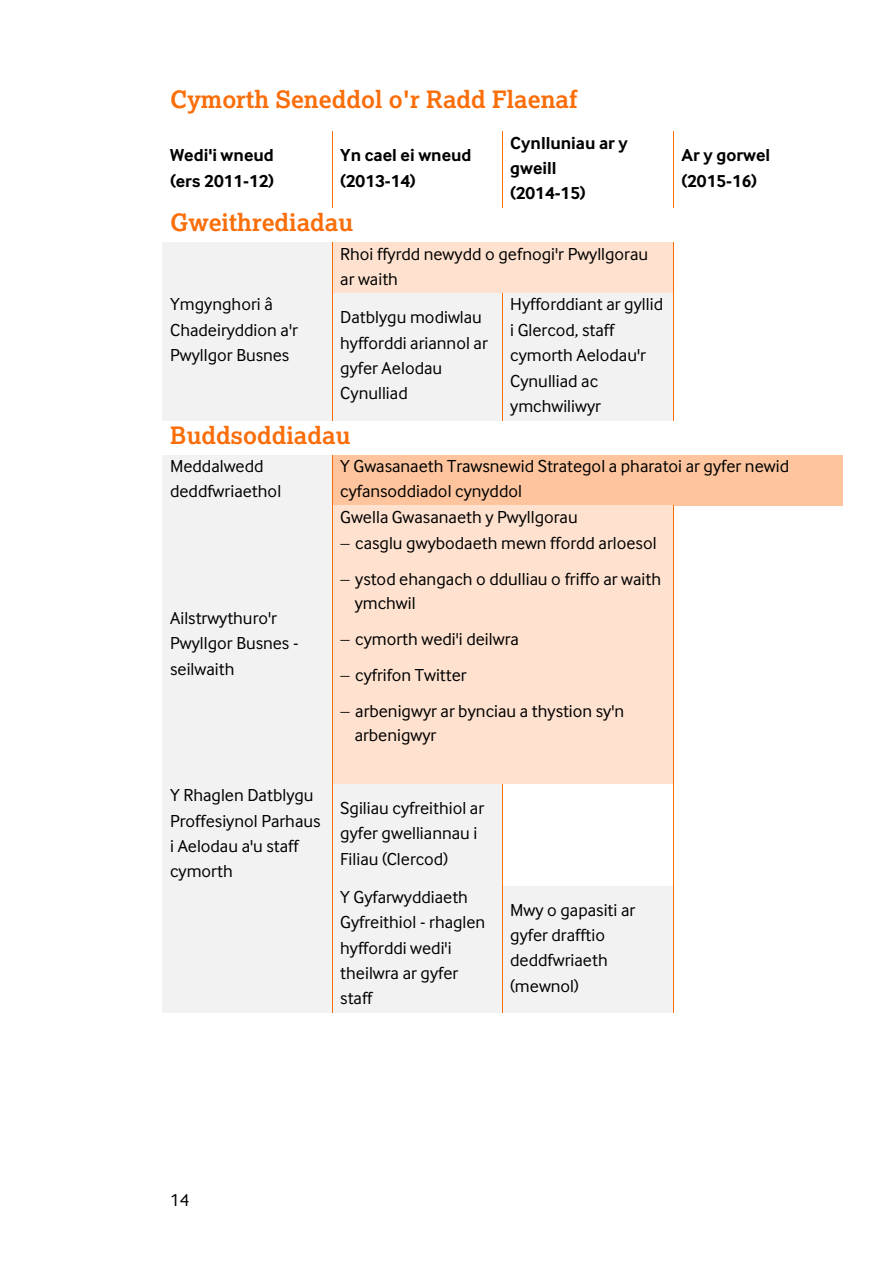
<style>
.page{position:relative;width:893px;height:1263px;background:#fff}
.page>*{position:absolute;margin:0;border:0;box-sizing:border-box;transform-origin:0 0}
.t1{font:700 24px "Cynulliad Serif";color:#fa6e0a}
.t2{font:18px/25.3px "Cynulliad Sans";color:#000}
.t3{font:700 18px/25.5px "Cynulliad Sans";color:#000}
</style>
<div class="page">
<hr style="left:332px;top:132px;width:1px;height:76px;background:#fa6e0a">
<hr style="left:502px;top:132px;width:1px;height:76px;background:#fa6e0a">
<hr style="left:673px;top:132px;width:1px;height:76px;background:#fa6e0a">
<div style="left:162px;top:242px;width:170px;height:51px;background:#f2f2f2"></div>
<div style="left:162px;top:293px;width:8px;height:77px;background:#f2f2f2"></div>
<div style="left:324px;top:293px;width:8px;height:77px;background:#f2f2f2"></div>
<div style="left:162px;top:370px;width:170px;height:50px;background:#f2f2f2"></div>
<div style="left:170px;top:293px;width:154px;height:26px;background:#f2f2f2"></div>
<div style="left:170px;top:319px;width:154px;height:25px;background:#f2f2f2"></div>
<div style="left:170px;top:344px;width:154px;height:26px;background:#f2f2f2"></div>
<div style="left:333px;top:242px;width:7px;height:51px;background:#fee1ce"></div>
<div style="left:665px;top:242px;width:8px;height:51px;background:#fee1ce"></div>
<div style="left:340px;top:243px;width:325px;height:25px;background:#fee1ce"></div>
<div style="left:340px;top:268px;width:325px;height:25px;background:#fee1ce"></div>
<hr style="left:332px;top:242px;width:1px;height:51px;background:#fa6e0a">
<hr style="left:673px;top:242px;width:1px;height:51px;background:#fa6e0a">
<div style="left:333px;top:293px;width:169px;height:13px;background:#f2f2f2"></div>
<div style="left:333px;top:306px;width:7px;height:102px;background:#f2f2f2"></div>
<div style="left:494px;top:306px;width:8px;height:102px;background:#f2f2f2"></div>
<div style="left:333px;top:408px;width:169px;height:12px;background:#f2f2f2"></div>
<div style="left:340px;top:306px;width:154px;height:25px;background:#f2f2f2"></div>
<div style="left:340px;top:331px;width:154px;height:26px;background:#f2f2f2"></div>
<div style="left:340px;top:357px;width:154px;height:25px;background:#f2f2f2"></div>
<div style="left:340px;top:382px;width:154px;height:26px;background:#f2f2f2"></div>
<div style="left:502px;top:293px;width:8px;height:127px;background:#f2f2f2"></div>
<div style="left:665px;top:293px;width:8px;height:127px;background:#f2f2f2"></div>
<div style="left:510px;top:293px;width:155px;height:26px;background:#f2f2f2"></div>
<div style="left:510px;top:319px;width:155px;height:25px;background:#f2f2f2"></div>
<div style="left:510px;top:344px;width:155px;height:26px;background:#f2f2f2"></div>
<div style="left:510px;top:370px;width:155px;height:25px;background:#f2f2f2"></div>
<div style="left:510px;top:395px;width:155px;height:25px;background:#f2f2f2"></div>
<hr style="left:332px;top:293px;width:1px;height:127px;background:#fa6e0a">
<hr style="left:502px;top:293px;width:1px;height:127px;background:#fa6e0a">
<hr style="left:673px;top:293px;width:1px;height:127px;background:#fa6e0a">
<div style="left:162px;top:455px;width:8px;height:51px;background:#f2f2f2"></div>
<div style="left:324px;top:455px;width:8px;height:51px;background:#f2f2f2"></div>
<div style="left:170px;top:455px;width:154px;height:25px;background:#f2f2f2"></div>
<div style="left:170px;top:480px;width:154px;height:26px;background:#f2f2f2"></div>
<div style="left:333px;top:455px;width:7px;height:51px;background:#fdc49d"></div>
<div style="left:834px;top:455px;width:9px;height:51px;background:#fdc49d"></div>
<div style="left:340px;top:455px;width:494px;height:25px;background:#fdc49d"></div>
<div style="left:340px;top:480px;width:494px;height:26px;background:#fdc49d"></div>
<hr style="left:332px;top:455px;width:1px;height:51px;background:#fa6e0a">
<div style="left:162px;top:506px;width:170px;height:101px;background:#f2f2f2"></div>
<div style="left:162px;top:607px;width:8px;height:76px;background:#f2f2f2"></div>
<div style="left:324px;top:607px;width:8px;height:76px;background:#f2f2f2"></div>
<div style="left:162px;top:683px;width:170px;height:101px;background:#f2f2f2"></div>
<div style="left:170px;top:607px;width:154px;height:25px;background:#f2f2f2"></div>
<div style="left:170px;top:632px;width:154px;height:26px;background:#f2f2f2"></div>
<div style="left:170px;top:658px;width:154px;height:25px;background:#f2f2f2"></div>
<div style="left:333px;top:506px;width:7px;height:278px;background:#fee1ce"></div>
<div style="left:665px;top:506px;width:8px;height:278px;background:#fee1ce"></div>
<div style="left:340px;top:506px;width:325px;height:25px;background:#fee1ce"></div>
<div style="left:340px;top:531px;width:325px;height:36px;background:#fee1ce"></div>
<div style="left:340px;top:567px;width:325px;height:25px;background:#fee1ce"></div>
<div style="left:340px;top:592px;width:325px;height:35px;background:#fee1ce"></div>
<div style="left:340px;top:627px;width:325px;height:36px;background:#fee1ce"></div>
<div style="left:340px;top:663px;width:325px;height:36px;background:#fee1ce"></div>
<div style="left:340px;top:699px;width:325px;height:24px;background:#fee1ce"></div>
<div style="left:340px;top:723px;width:325px;height:36px;background:#fee1ce"></div>
<div style="left:340px;top:759px;width:325px;height:25px;background:#fee1ce"></div>
<hr style="left:332px;top:506px;width:1px;height:278px;background:#fa6e0a">
<hr style="left:673px;top:506px;width:1px;height:278px;background:#fa6e0a">
<div style="left:162px;top:784px;width:8px;height:102px;background:#f2f2f2"></div>
<div style="left:324px;top:784px;width:8px;height:102px;background:#f2f2f2"></div>
<div style="left:170px;top:784px;width:154px;height:25px;background:#f2f2f2"></div>
<div style="left:170px;top:809px;width:154px;height:26px;background:#f2f2f2"></div>
<div style="left:170px;top:835px;width:154px;height:25px;background:#f2f2f2"></div>
<div style="left:170px;top:860px;width:154px;height:26px;background:#f2f2f2"></div>
<div style="left:333px;top:784px;width:169px;height:13px;background:#f2f2f2"></div>
<div style="left:333px;top:797px;width:7px;height:76px;background:#f2f2f2"></div>
<div style="left:494px;top:797px;width:8px;height:76px;background:#f2f2f2"></div>
<div style="left:333px;top:873px;width:169px;height:13px;background:#f2f2f2"></div>
<div style="left:340px;top:797px;width:154px;height:25px;background:#f2f2f2"></div>
<div style="left:340px;top:822px;width:154px;height:26px;background:#f2f2f2"></div>
<div style="left:340px;top:848px;width:154px;height:25px;background:#f2f2f2"></div>
<hr style="left:332px;top:784px;width:1px;height:102px;background:#fa6e0a">
<hr style="left:502px;top:784px;width:1px;height:102px;background:#fa6e0a">
<hr style="left:673px;top:784px;width:1px;height:102px;background:#fa6e0a">
<div style="left:162px;top:886px;width:170px;height:51px;background:#f2f2f2"></div>
<div style="left:162px;top:937px;width:8px;height:25px;background:#f2f2f2"></div>
<div style="left:324px;top:937px;width:8px;height:25px;background:#f2f2f2"></div>
<div style="left:162px;top:962px;width:170px;height:51px;background:#f2f2f2"></div>
<div style="left:170px;top:937px;width:154px;height:25px;background:#f2f2f2"></div>
<div style="left:333px;top:886px;width:7px;height:127px;background:#f2f2f2"></div>
<div style="left:494px;top:886px;width:8px;height:127px;background:#f2f2f2"></div>
<div style="left:340px;top:886px;width:154px;height:25px;background:#f2f2f2"></div>
<div style="left:340px;top:911px;width:154px;height:26px;background:#f2f2f2"></div>
<div style="left:340px;top:937px;width:154px;height:25px;background:#f2f2f2"></div>
<div style="left:340px;top:962px;width:154px;height:25px;background:#f2f2f2"></div>
<div style="left:340px;top:987px;width:154px;height:26px;background:#f2f2f2"></div>
<div style="left:502px;top:886px;width:171px;height:12px;background:#f2f2f2"></div>
<div style="left:502px;top:898px;width:8px;height:102px;background:#f2f2f2"></div>
<div style="left:665px;top:898px;width:8px;height:102px;background:#f2f2f2"></div>
<div style="left:502px;top:1000px;width:171px;height:13px;background:#f2f2f2"></div>
<div style="left:510px;top:898px;width:155px;height:26px;background:#f2f2f2"></div>
<div style="left:510px;top:924px;width:155px;height:25px;background:#f2f2f2"></div>
<div style="left:510px;top:949px;width:155px;height:25px;background:#f2f2f2"></div>
<div style="left:510px;top:974px;width:155px;height:26px;background:#f2f2f2"></div>
<hr style="left:332px;top:886px;width:1px;height:127px;background:#fa6e0a">
<hr style="left:502px;top:886px;width:1px;height:127px;background:#fa6e0a">
<hr style="left:673px;top:886px;width:1px;height:127px;background:#fa6e0a">
<p class="t1" style="left:170px;top:85px;width:409px">Cymorth Seneddol o'r Radd Flaenaf</p>
<p class="t3" style="left:170px;top:141px;width:106px">Wedi'i wneud (ers 2011-12)</p>
<p class="t3" style="left:340px;top:141px;width:133px">Yn cael ei wneud (2013-14)</p>
<p class="t3" style="left:510px;top:129px;width:119px">Cynlluniau ar y gweill (2014-15)</p>
<p class="t1" style="left:170px;top:208px;width:184px">Gweithrediadau</p>
<p class="t2" style="left:170px;top:291px;width:129px">Ymgynghori â<br>Chadeiryddion a'r<br>Pwyllgor Busnes</p>
<p class="t2" style="left:340px;top:240px;width:309px">Rhoi ffyrdd newydd o gefnogi'r Pwyllgorau ar waith</p>
<p class="t2" style="left:340px;top:304px;width:149px">Datblygu modiwlau hyfforddi ariannol ar gyfer Aelodau<br>Cynulliad</p>
<p class="t2" style="left:510px;top:291px;width:154px">Hyfforddiant ar gyllid i Glercod, staff cymorth Aelodau'r<br>Cynulliad ac ymchwiliwyr</p>
<p class="t3" style="left:682px;top:141px;width:90px">Ar y gorwel (2015-16)</p>
<p class="t1" style="left:170px;top:421px;width:182px">Buddsoddiadau</p>
<p class="t2" style="left:170px;top:452px;width:113px">Meddalwedd deddfwriaethol</p>
<p class="t2" style="left:340px;top:452px;width:450px">Y Gwasanaeth Trawsnewid Strategol a pharatoi ar gyfer newid cyfansoddiadol cynyddol</p>
<p class="t2" style="left:170px;top:604px;width:130px">Ailstrwythuro'r<br>Pwyllgor Busnes - seilwaith</p>
<p class="t2" style="left:170px;top:782px;width:152px">Y Rhaglen Datblygu<br>Proffesiynol Parhaus i Aelodau a'u staff cymorth</p>
<p class="t2" style="left:340px;top:503px;width:239px">Gwella Gwasanaeth y Pwyllgorau</p>
<p class="t2" style="left:355px;top:529px;width:303px">casglu gwybodaeth mewn ffordd arloesol</p>
<p class="t2" style="left:355px;top:567px;width:308px;line-height:23.4px">ystod ehangach o ddulliau o friffo ar waith ymchwil</p>
<p class="t2" style="left:355px;top:625px;width:165px">cymorth wedi'i deilwra</p>
<p class="t2" style="left:355px;top:661px;width:113px">cyfrifon Twitter</p>
<p class="t2" style="left:355px;top:699px;width:271px;line-height:23.2px">arbenigwyr ar bynciau a thystion sy'n arbenigwyr</p>
<p class="t2" style="left:340px;top:794px;width:145px">Sgiliau cyfreithiol ar gyfer gwelliannau i<br>Filiau (Clercod)</p>
<p class="t2" style="left:340px;top:883px;width:147px">Y Gyfarwyddiaeth<br>Gyfreithiol - rhaglen hyfforddi wedi'i theilwra ar gyfer staff</p>
<p class="t2" style="left:510px;top:896px;width:127px">Mwy o gapasiti ar gyfer drafftio deddfwriaeth (mewnol)</p>
<p class="t2" style="left:170px;top:1186px;width:21px">14</p>
</div>
